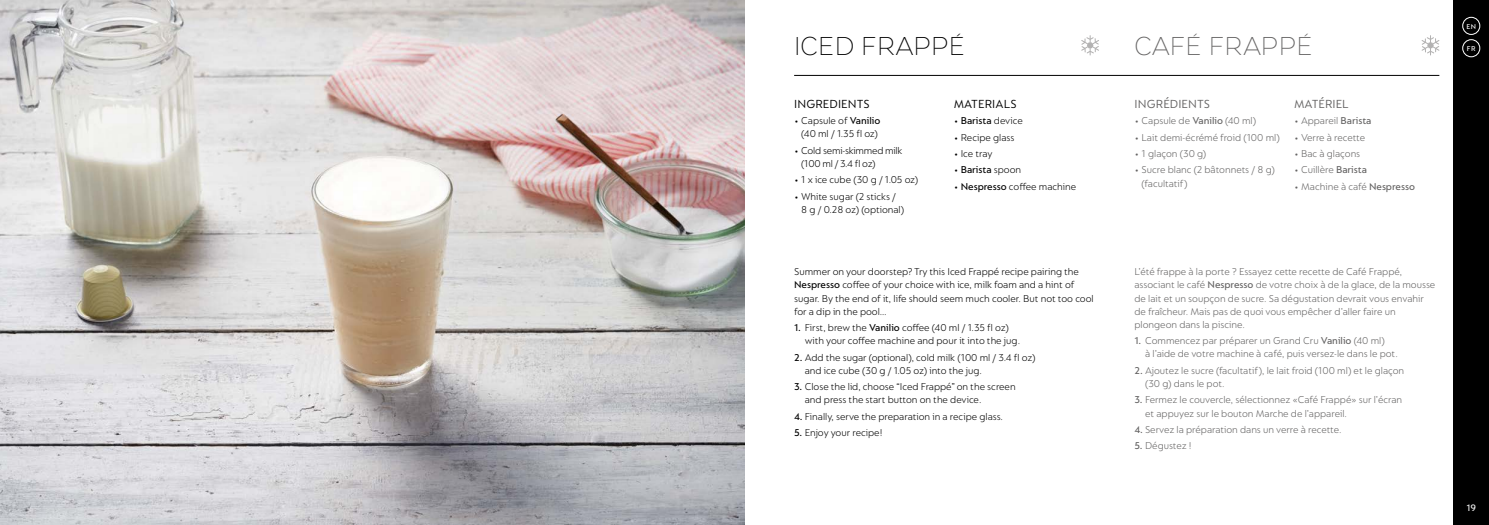
<style>
.page{position:relative;width:1489px;height:525px;background:#fff}
.page>*{position:absolute;margin:0;border:0;box-sizing:border-box;transform-origin:0 0}
.t1{font:300 25px "Nespresso";color:#646363}
.t2{font:300 25px "Nespresso";color:#000}
.t3{font:12.5px "Nespresso Lucas";letter-spacing:.01em;color:#000}
.t4{font:12.5px "Nespresso Lucas";letter-spacing:.01em;color:#646363}
.t5{font:300 10.62px/13.1px "Nespresso Lucas";color:#646363}
.t6{font:300 10.62px/13.1px "Nespresso Lucas";color:#000}
.t7{font:300 10.62px/13.1px "Nespresso Lucas";letter-spacing:-.02em;color:#000}
.t8{font:500 10.62px "Nespresso Lucas";color:#000}
.t9{font:500 10px "Nespresso Lucas";color:#f6f6f6}
.t10{font:500 7.5px "Nespresso Lucas";color:#fff}
.s1{font-weight:500}
.s2{font-weight:300}
</style>
<div class="page">
<div style="left:1453px;top:0;width:35px;height:524px;background:#000"></div>
<img style="left:0;top:0;width:744px;height:524px">
<hr style="left:794px;top:75px;width:645px;height:1px;background:#000">
<svg style="left:1421px;top:35px;width:18px;height:20px"></svg>
<svg style="left:1081px;top:35px;width:17px;height:20px"></svg>
<div style="left:1462px;top:17px;width:17px;height:18px;border:1px solid #fff;border-radius:50%"></div>
<div style="left:1462px;top:39px;width:17px;height:18px;border:1px solid #fff;border-radius:50%"></div>
<h1 class="t2" style="left:794px;top:29px;width:173px">ICED FRAPPÉ</h1>
<p class="t3" style="left:794px;top:96px;width:77px">INGREDIENTS</p>
<p class="t6" style="left:794px;top:114px;width:88px;text-align:center">• Capsule of <span class="s1">Vanilio </span>(40 ml / 1.35 fl oz)</p>
<p class="t7" style="left:801px;top:143px;width:103px;text-indent:-7px">• Cold semi-skimmed milk (100 ml / 3.4 fl oz)</p>
<p class="t6" style="left:794px;top:173px;width:126px">• 1 x ice cube (30 g / 1.05 oz)</p>
<p class="t6" style="left:801px;top:189px;width:104px;text-indent:-7px">• White sugar (2 sticks /<br>8 g / 0.28 oz) (optional)</p>
<p class="t3" style="left:953px;top:96px;width:64px">MATERIALS</p>
<p class="t6" style="left:953px;top:114px;width:71px">• <span class="s1">Barista</span> device</p>
<p class="t6" style="left:953px;top:130px;width:62px">• Recipe glass</p>
<p class="t6" style="left:953px;top:147px;width:40px">• Ice tray</p>
<p class="t8" style="left:953px;top:164px;width:69px"><span class="s2">•</span> Barista <span class="s2">spoon</span></p>
<p class="t6" style="left:953px;top:179px;width:124px">• <span class="s1">Nespresso</span> coffee machine</p>
<p class="t6" style="left:794px;top:265px;width:301px">Summer on your doorstep? Try this Iced Frappé recipe pairing the <span class="s1">Nespresso</span> coffee of your choice with ice, milk foam and a hint of sugar. By the end of it, life should seem much cooler. But not too cool for a dip in the pool…</p>
<p class="t6" style="left:804px;top:321px;width:217px;text-indent:-11px"><span class="s1">1.</span> First, brew the <span class="s1">Vanilio</span> coffee (40 ml / 1.35 fl oz) with your coffee machine and pour it into the jug.</p>
<p class="t6" style="left:804px;top:350px;width:232px;text-indent:-11px"><span class="s1">2.</span> Add the sugar (optional), cold milk (100 ml / 3.4 fl oz) and ice cube (30 g / 1.05 oz) into the jug.</p>
<p class="t6" style="left:804px;top:380px;width:212px;text-indent:-11px"><span class="s1">3.</span> Close the lid, choose “Iced Frappé” on the screen and press the start button on the device.</p>
<p class="t6" style="left:794px;top:409px;width:210px"><span class="s1">4.</span> Finally, serve the preparation in a recipe glass.</p>
<p class="t6" style="left:794px;top:426px;width:90px"><span class="s1">5.</span> Enjoy your recipe!</p>
<h1 class="t1" style="left:1134px;top:29px;width:180px">CAFÉ FRAPPÉ</h1>
<p class="t4" style="left:1134px;top:96px;width:77px">INGRÉDIENTS</p>
<p class="t5" style="left:1134px;top:114px;width:123px">• Capsule de <span class="s1">Vanilio</span> (40 ml)</p>
<p class="t5" style="left:1134px;top:130px;width:147px">• Lait demi-écrémé froid (100 ml)</p>
<p class="t5" style="left:1134px;top:147px;width:73px">• 1 glaçon (30 g)</p>
<p class="t5" style="left:1141px;top:163px;width:135px;text-indent:-7px">• Sucre blanc (2 bâtonnets / 8 g) (facultatif)</p>
<p class="t4" style="left:1293px;top:96px;width:56px">MATÉRIEL</p>
<p class="t5" style="left:1293px;top:114px;width:79px">• Appareil <span class="s1">Barista</span></p>
<p class="t5" style="left:1293px;top:130px;width:73px">• Verre à recette</p>
<p class="t5" style="left:1293px;top:147px;width:68px">• Bac à glaçons</p>
<p class="t5" style="left:1293px;top:163px;width:75px">• Cuillère <span class="s1">Barista</span></p>
<p class="t5" style="left:1293px;top:179px;width:122px">• Machine à café <span class="s1">Nespresso</span></p>
<p class="t5" style="left:1134px;top:265px;width:302px">L’été frappe à la porte ? Essayez cette recette de Café Frappé, associant le café <span class="s1">Nespresso</span> de votre choix à de la glace, de la mousse de lait et un soupçon de sucre. Sa dégustation devrait vous envahir de fraîcheur. Mais pas de quoi vous empêcher d’aller faire un plongeon dans la piscine.</p>
<p class="t5" style="left:1144px;top:334px;width:254px;text-indent:-11px"><span class="s1">1.</span> Commencez par préparer un Grand Cru <span class="s1">Vanilio</span> (40 ml)<br>à l’aide de votre machine à café, puis versez-le dans le pot.</p>
<p class="t5" style="left:1144px;top:363px;width:261px;text-indent:-11px"><span class="s1">2.</span> Ajoutez le sucre (facultatif), le lait froid (100 ml) et le glaçon (30 g) dans le pot.</p>
<p class="t5" style="left:1144px;top:393px;width:258px;text-indent:-11px"><span class="s1">3.</span> Fermez le couvercle, sélectionnez «Café Frappé» sur l’écran et appuyez sur le bouton Marche de l’appareil.</p>
<p class="t5" style="left:1134px;top:422px;width:209px"><span class="s1">4.</span> Servez la préparation dans un verre à recette.</p>
<p class="t5" style="left:1134px;top:439px;width:59px"><span class="s1">5.</span> Dégustez !</p>
<p class="t10" style="left:1466px;top:22px;width:11px">EN</p>
<p class="t10" style="left:1466px;top:44px;width:10px">FR</p>
<p class="t9" style="left:1466px;top:501px;width:11px">19</p>
</div>
